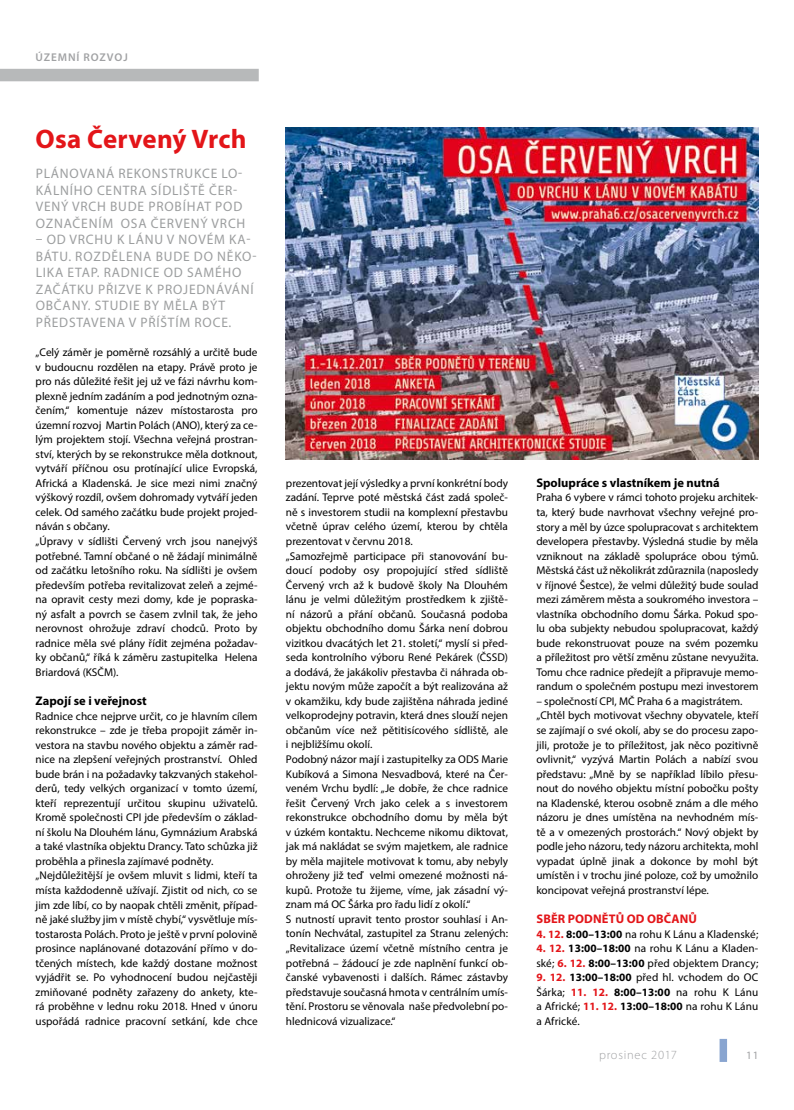
<style>
.page{position:relative;width:794px;height:1110px;background:#fff}
.page>*{position:absolute;margin:0;border:0;box-sizing:border-box;transform-origin:0 0}
.t1{font:700 26.88px "Myriad Pro";letter-spacing:.01em;color:#e31519}
.t2{font:13.75px/16.5px "Myriad Pro";letter-spacing:.06em;color:#9c9e9f}
.t3{font:700 12.5px "Myriad Pro";color:#000}
.t4{font:700 12.5px "Myriad Pro";letter-spacing:.01em;color:#e31519}
.t5{font:300 12.5px "Myriad Pro";letter-spacing:.06em;color:#a1a2a4}
.t6{font:11.25px/14.5px "Myriad Pro";color:#000}
.t7{font:600 11.25px "Myriad Pro";letter-spacing:.08em;color:#a1a2a4}
.t8{font:11.25px "Myriad Pro";color:#a1a2a4}
.s1{font-weight:700;color:#e31519}
.s2{font-weight:700}
</style>
<div class="page">
<div style="left:719px;top:1038px;width:8px;height:23px;background:#89a5d0"></div>
<div style="left:0;top:69px;width:259px;height:12px;background:#b7b9ba"></div>
<img style="left:286px;top:128px;width:472px;height:331px">
<p class="t7" style="left:36px;top:50px;width:94px">ÚZEMNÍ ROZVOJ</p>
<h1 class="t1" style="left:36px;top:121px;width:212px">Osa Červený Vrch</h1>
<p class="t2" style="left:36px;top:165px;width:211px">PLÁNOVANÁ REKONSTRUKCE LO-<br>KÁLNÍHO CENTRA SÍDLIŠTĚ ČER-<br>VENÝ VRCH BUDE PROBÍHAT POD<br>OZNAČENÍM OSA ČERVENÝ VRCH</p>
<p class="t2" style="left:36px;top:231px;width:222px">– OD VRCHU K LÁNU V NOVÉM KA-<br>BÁTU. ROZDĚLENA BUDE DO NĚKO-<br>LIKA ETAP. RADNICE OD SAMÉHO<br>ZAČÁTKU PŘIZVE K PROJEDNÁVÁNÍ<br>OBČANY. STUDIE BY MĚLA BÝT<br>PŘEDSTAVENA V PŘÍŠTÍM ROCE.</p>
<p class="t6" style="left:36px;top:345px;width:223px">„Celý záměr je poměrně rozsáhlý a určitě bude v budoucnu rozdělen na etapy. Právě proto je pro nás důležité řešit jej už ve fázi návrhu kom&shy;plexně jedním zadáním a pod jednotným ozna&shy;čením,“ komentuje název místostarosta pro územní rozvoj Martin Polách (ANO), který za ce&shy;lým projektem stojí. Všechna veřejná prostran&shy;ství, kterých by se rekonstrukce měla dotknout, vytváří příčnou osu protínající ulice Evropská, Africká a Kladenská. Je sice mezi nimi značný výškový rozdíl, ovšem dohromady vytváří jeden celek. Od samého začátku bude projekt projed&shy;náván s občany.<br>„Úpravy v sídlišti Červený vrch jsou nanejvýš potřebné. Tamní občané o ně žádají minimálně od začátku letošního roku. Na sídlišti je ovšem především potřeba revitalizovat zeleň a zejmé&shy;na opravit cesty mezi domy, kde je popraska&shy;ný asfalt a povrch se časem zvlnil tak, že jeho nerovnost ohrožuje zdraví chodců. Proto by radnice měla své plány řídit zejména požadav&shy;ky občanů,“ říká k záměru zastupitelka Helena Briardová (KSČM).</p>
<p class="t3" style="left:36px;top:692px;width:113px">Zapojí se i veřejnost</p>
<p class="t6" style="left:36px;top:708px;width:223px">Radnice chce nejprve určit, co je hlavním cílem rekonstrukce – zde je třeba propojit záměr in&shy;vestora na stavbu nového objektu a záměr rad&shy;nice na zlepšení veřejných prostranství. Ohled bude brán i na požadavky takzvaných stakehol&shy;derů, tedy velkých organizací v tomto území, kteří reprezentují určitou skupinu uživatelů.<br>Kromě společnosti CPI jde především o základ&shy;ní školu Na Dlouhém lánu, Gymnázium Arabská a také vlastníka objektu Drancy. Tato schůzka již proběhla a přinesla zajímavé podněty. „Nejdůležitější je ovšem mluvit s lidmi, kteří ta místa každodenně užívají. Zjistit od nich, co se jim zde líbí, co by naopak chtěli změnit, případ&shy;ně jaké služby jim v místě chybí,“ vysvětluje mís&shy;tostarosta Polách. Proto je ještě v první polovině prosince naplánované dotazování přímo v do&shy;tčených místech, kde každý dostane možnost vyjádřit se. Po vyhodnocení budou nejčastěji zmiňované podněty zařazeny do ankety, kte&shy;rá proběhne v lednu roku 2018. Hned v únoru uspořádá radnice pracovní setkání, kde chce</p>
<p class="t6" style="left:286px;top:475px;width:223px">prezentovat její výsledky a první konkrétní body zadání. Teprve poté městská část zadá společ&shy;ně s investorem studii na komplexní přestavbu včetně úprav celého území, kterou by chtěla prezentovat v červnu 2018.<br>„Samozřejmě participace při stanovování bu&shy;doucí podoby osy propojující střed sídliště Červený vrch až k budově školy Na Dlouhém lánu je velmi důležitým prostředkem k zjiště&shy;ní názorů a přání občanů. Současná podoba objektu obchodního domu Šárka není dobrou vizitkou dvacátých let 21. století,“ myslí si před&shy;seda kontrolního výboru René Pekárek (ČSSD) a dodává, že jakákoliv přestavba či náhrada ob&shy;jektu novým může započít a být realizována až v okamžiku, kdy bude zajištěna náhrada jediné velkoprodejny potravin, která dnes slouží nejen občanům více než pětitisícového sídliště, ale i nejbližšímu okolí.<br>Podobný názor mají i zastupitelky za ODS Marie Kubíková a Simona Nesvadbová, které na Čer&shy;veném Vrchu bydlí: „Je dobře, že chce radnice řešit Červený Vrch jako celek a s investorem rekonstrukce obchodního domu by měla být v úzkém kontaktu. Nechceme nikomu diktovat, jak má nakládat se svým majetkem, ale radnice by měla majitele motivovat k tomu, aby nebyly ohroženy již teď velmi omezené možnosti ná&shy;kupů. Protože tu žijeme, víme, jak zásadní vý&shy;znam má OC Šárka pro řadu lidí z okolí.“<br>S nutností upravit tento prostor souhlasí i An&shy;tonín Nechvátal, zastupitel za Stranu zelených: „Revitalizace území včetně místního centra je potřebná – žádoucí je zde naplnění funkcí ob&shy;čanské vybavenosti i dalších. Rámec zástavby představuje současná hmota v centrálním umís&shy;tění. Prostoru se věnovala naše předvolební po&shy;hlednicová vizualizace.“</p>
<p class="t3" style="left:536px;top:474px;width:185px">Spolupráce s vlastníkem je nutná</p>
<p class="t6" style="left:536px;top:490px;width:223px;text-align:justify">Praha 6 vybere v rámci tohoto projeku architek&shy;ta, který bude navrhovat všechny veřejné pro&shy;story a měl by úzce spolupracovat s architektem developera přestavby. Výsledná studie by měla vzniknout na základě spolupráce obou týmů.<br>Městská část už několikrát zdůraznila (naposledy v říjnové Šestce), že velmi důležitý bude soulad mezi záměrem města a soukromého investora – vlastníka obchodního domu Šárka. Pokud spo&shy;lu oba subjekty nebudou spolupracovat, každý bude rekonstruovat pouze na svém pozemku a příležitost pro větší změnu zůstane nevyužita.<br>Tomu chce radnice předejít a připravuje memo&shy;randum o společném postupu mezi investorem</p>
<p class="t6" style="left:536px;top:693px;width:223px">– společností CPI, MČ Praha 6 a magistrátem. „Chtěl bych motivovat všechny obyvatele, kteří se zajímají o své okolí, aby se do procesu zapo&shy;jili, protože je to příležitost, jak něco pozitivně ovlivnit,“ vyzývá Martin Polách a nabízí svou představu: „Mně by se například líbilo přesu&shy;nout do nového objektu místní pobočku pošty na Kladenské, kterou osobně znám a dle mého názoru je dnes umístěna na nevhodném mís&shy;tě a v omezených prostorách.“ Nový objekt by podle jeho názoru, tedy názoru architekta, mohl vypadat úplně jinak a dokonce by mohl být umístěn i v trochu jiné poloze, což by umožnilo koncipovat veřejná prostranství lépe.</p>
<p class="t4" style="left:536px;top:910px;width:162px">SBĚR PODNĚTŮ OD OBČANŮ</p>
<p class="t6" style="left:536px;top:926px;width:223px"><span class="s1">4. 12.</span> <span class="s2">8:00–13:00</span> na rohu K Lánu a Kladenské;</p>
<p class="t6" style="left:536px;top:940px;width:223px"><span class="s1">4. 12.</span> <span class="s2">13:00–18:00</span> na rohu K Lánu a Kladen&shy;ské; <span class="s1">6. 12.</span> <span class="s2">8:00–13:00</span> před objektem Drancy;</p>
<p class="t6" style="left:536px;top:969px;width:223px;text-align:justify"><span class="s1">9. 12.</span> <span class="s2">13:00–18:00</span> před hl. vchodem do OC Šárka; <span class="s1">11. 12.</span> <span class="s2">8:00–13:00</span> na rohu K Lánu a Africké; <span class="s1">11. 12.</span> <span class="s2">13:00–18:00</span> na rohu K Lánu a Africké.</p>
<p class="t5" style="left:599px;top:1047px;width:79px">prosinec 2017</p>
<p class="t8" style="left:746px;top:1048px;width:14px">11</p>
</div>
